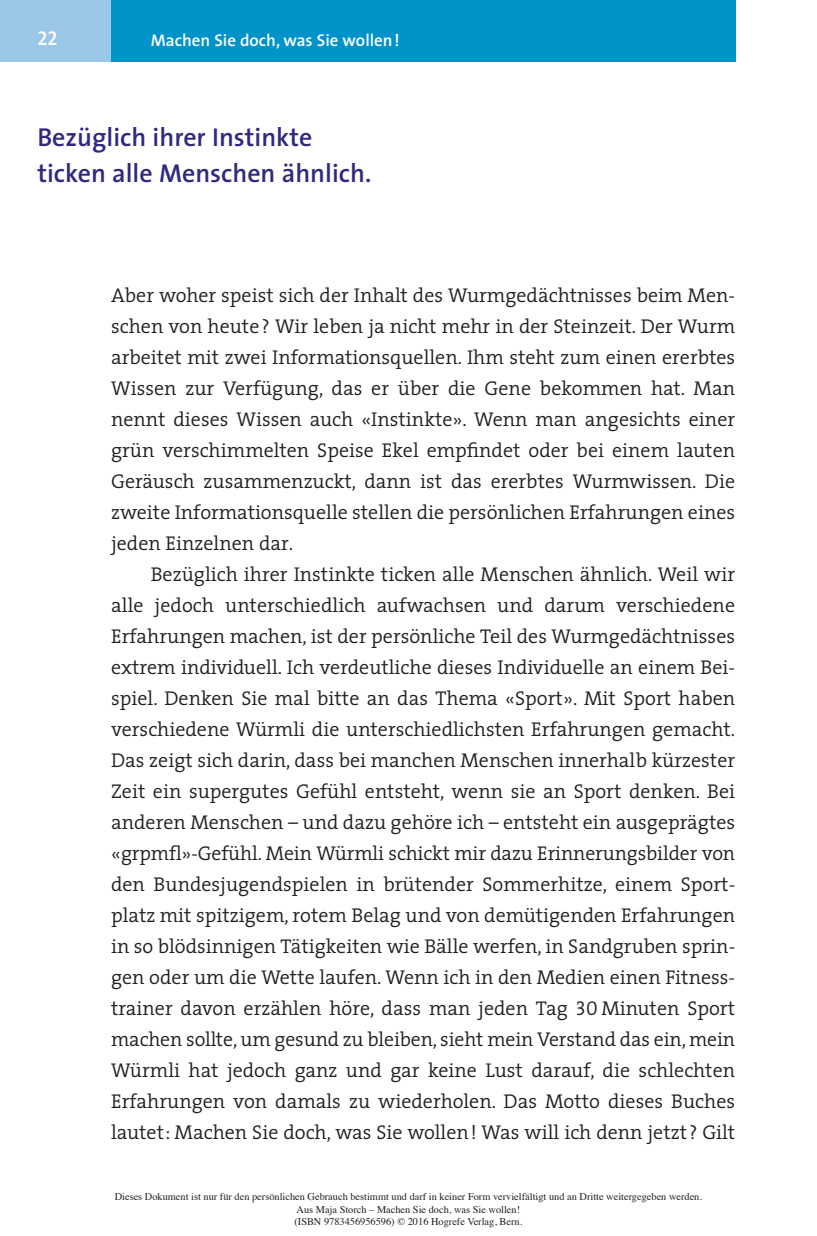
<style>
.page{position:relative;width:817px;height:1236px;background:#fff}
.page>*{position:absolute;margin:0;border:0;box-sizing:border-box;transform-origin:0 0}
.t1{font:600 26px/36px "The Sans";color:#30297f}
.t2{font:300 20px/31px "The Serif";color:#20201e;text-align:justify}
.t3{font:20px "The Sans Semi Bold Caps";color:#fff}
.t4{font:600 17px "The Sans";color:#fff}
.t5{font:10.4px/12.4px "Times";color:#20201e;text-align:center}
.s1{font-family:"The Serif Semi Light Caps";font-weight:400}
</style>
<div class="page">
<div style="left:111px;top:0;width:624px;height:62px;background:#0093c9"></div>
<div style="left:0;top:0;width:111px;height:62px;background:#9bc7e6"></div>
<p class="t3" style="left:37px;top:27px;width:21px">22</p>
<p class="t4" style="left:151px;top:34px;width:250px">Machen Sie doch, was Sie wollen!</p>
<h1 class="t1" style="left:37px;top:122px;width:335px">Bezüglich ihrer Instinkte ticken alle Menschen ähnlich.</h1>
<p class="t2" style="left:111px;top:281px;width:625px">Aber woher speist sich der Inhalt des Wurmgedächtnisses beim Men&shy;schen von heute? Wir leben ja nicht mehr in der Steinzeit. Der Wurm arbeitet mit zwei Informationsquellen. Ihm steht zum einen ererbtes Wissen zur Verfügung, das er über die Gene bekommen hat. Man nennt dieses Wissen auch «Instinkte». Wenn man angesichts einer grün verschimmelten Speise Ekel empfindet oder bei einem lauten Geräusch zusammenzuckt, dann ist das ererbtes Wurmwissen. Die zweite Informationsquelle stellen die persönlichen Erfahrungen eines jeden Einzelnen dar.</p>
<p class="t2" style="left:111px;top:560px;width:625px;text-indent:40px">Bezüglich ihrer Instinkte ticken alle Menschen ähnlich. Weil wir alle jedoch unterschiedlich aufwachsen und darum verschiedene Erfahrungen machen, ist der persönliche Teil des Wurmgedächtnisses extrem individuell. Ich verdeutliche dieses Individuelle an einem Bei&shy;spiel. Denken Sie mal bitte an das Thema «Sport». Mit Sport haben verschiedene Würmli die unterschiedlichsten Erfahrungen gemacht.<br>Das zeigt sich darin, dass bei manchen Menschen innerhalb kürzester Zeit ein supergutes Gefühl entsteht, wenn sie an Sport denken. Bei anderen Menschen – und dazu gehöre ich – entsteht ein ausgeprägtes «grpmfl»-Gefühl. Mein Würmli schickt mir dazu Erinnerungsbilder von den Bundesjugendspielen in brütender Sommerhitze, einem Sport&shy;platz mit spitzigem, rotem Belag und von demütigenden Erfahrungen in so blödsinnigen Tätigkeiten wie Bälle werfen, in Sandgruben sprin&shy;gen oder um die Wette laufen. Wenn ich in den Medien einen Fitness&shy;trainer davon erzählen höre, dass man jeden Tag <span class="s1">30</span> Minuten Sport machen sollte, um gesund zu bleiben, sieht mein Verstand das ein, mein Würmli hat jedoch ganz und gar keine Lust darauf, die schlechten Erfahrungen von damals zu wiederholen. Das Motto dieses Buches lautet: Machen Sie doch, was Sie wollen! Was will ich denn jetzt? Gilt</p>
<p class="t5" style="left:115px;top:1190px;width:588px">Dieses Dokument ist nur für den persönlichen Gebrauch bestimmt und darf in keiner Form vervielfältigt und an Dritte weitergegeben werden.<br>Aus Maja Storch – Machen Sie doch, was Sie wollen!<br>(ISBN 9783456956596) © 2016 Hogrefe Verlag, Bern.</p>
</div>
